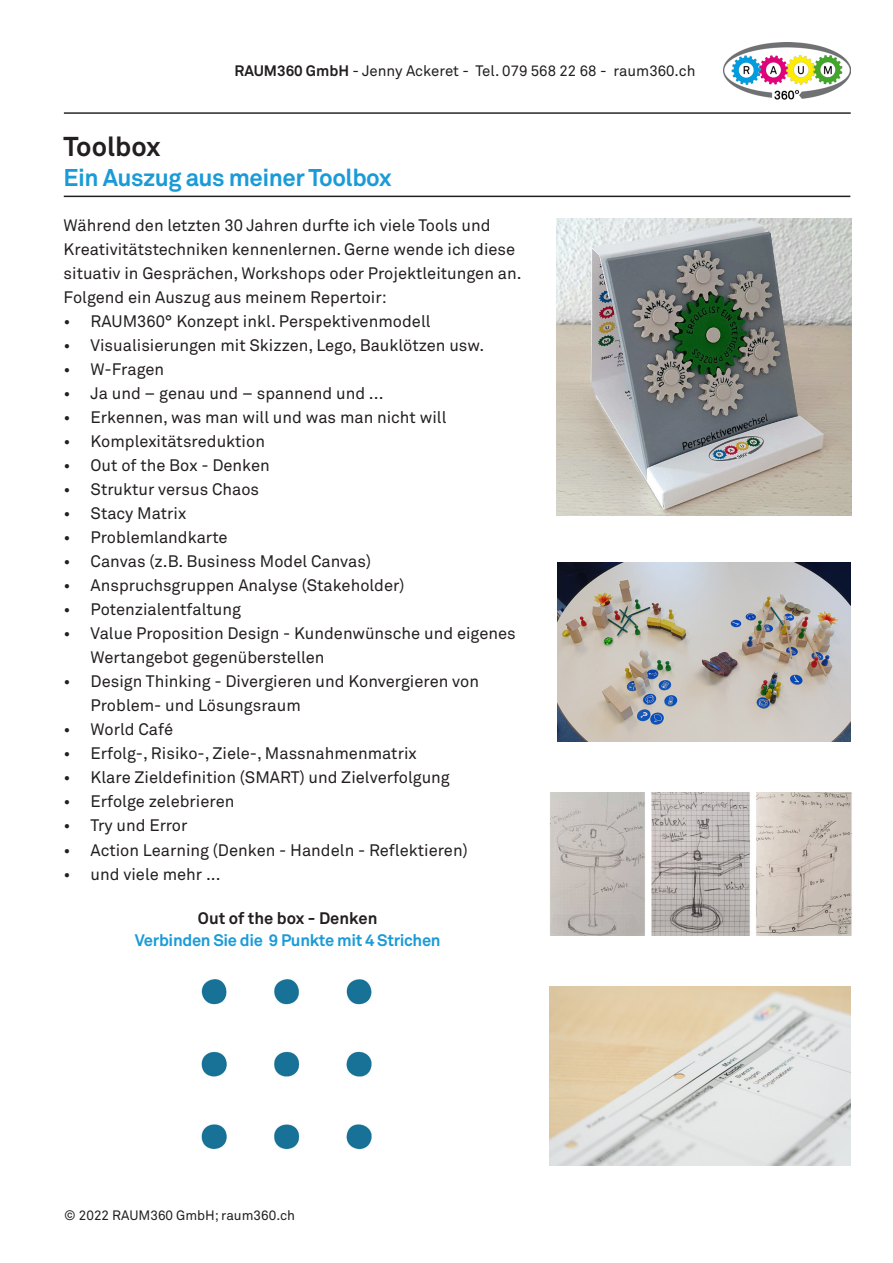
<style>
.page{position:relative;width:893px;height:1263px;background:#fff}
.page>*{position:absolute;margin:0;border:0;box-sizing:border-box;transform-origin:0 0}
.t1{font:700 27px "Akkurat Pro";color:#231f20}
.t2{font:700 24px "Akkurat Pro";letter-spacing:-.02em;color:#1a9bd7}
.t3{font:16.5px/24px "Akkurat Pro";color:#231f20}
.t4{font:700 16.5px "Akkurat Pro";letter-spacing:-.02em;color:#1a9bd7}
.t5{font:700 16.5px "Akkurat Pro";color:#231f20}
.t6{font:15px "Akkurat Pro";color:#231f20}
.t7{font:13.5px "Akkurat Pro";color:#231f20}
.s1{font-weight:700}
</style>
<div class="page">
<hr style="left:64px;top:196px;width:786px;height:1px;background:#231f20">
<hr style="left:64px;top:112px;width:787px;height:2px;background:#231f20">
<img style="left:723px;top:43px;width:127px;height:57px">
<img style="left:558px;top:563px;width:293px;height:179px">
<img style="left:549px;top:986px;width:301px;height:179px">
<img style="left:557px;top:218px;width:294px;height:297px">
<img style="left:550px;top:793px;width:302px;height:142px">
<img style="left:201px;top:979px;width:171px;height:171px">
<p class="t6" style="left:234px;top:62px;width:462px"><span class="s1">RAUM360 GmbH</span> - Jenny Ackeret - Tel. 079 568 22 68 - raum360.ch</p>
<h1 class="t1" style="left:64px;top:129px;width:98px">Toolbox</h1>
<h2 class="t2" style="left:64px;top:162px;width:330px">Ein Auszug aus meiner Toolbox</h2>
<p class="t3" style="left:64px;top:214px;width:459px">Während den letzten 30 Jahren durfte ich viele Tools und Kreativitätstechniken kennenlernen. Gerne wende ich diese situativ in Gesprächen, Workshops oder Projektleitungen an.<br>Folgend ein Auszug aus meinem Repertoir:</p>
<p class="t3" style="left:64px;top:310px;width:368px">• RAUM360° Konzept inkl. Perspektivenmodell</p>
<p class="t3" style="left:64px;top:334px;width:422px">• Visualisierungen mit Skizzen, Lego, Bauklötzen usw.</p>
<p class="t3" style="left:64px;top:358px;width:102px">• W-Fragen</p>
<p class="t3" style="left:64px;top:382px;width:321px">• Ja und – genau und – spannend und ...</p>
<p class="t3" style="left:64px;top:406px;width:384px">• Erkennen, was man will und was man nicht will</p>
<p class="t3" style="left:64px;top:430px;width:203px">• Komplexitätsreduktion</p>
<p class="t3" style="left:64px;top:454px;width:208px">• Out of the Box - Denken</p>
<p class="t3" style="left:64px;top:478px;width:197px">• Struktur versus Chaos</p>
<p class="t3" style="left:64px;top:502px;width:124px">• Stacy Matrix</p>
<p class="t3" style="left:64px;top:526px;width:166px">• Problemlandkarte</p>
<p class="t3" style="left:64px;top:550px;width:309px">• Canvas (z.B. Business Model Canvas)</p>
<p class="t3" style="left:64px;top:574px;width:342px">• Anspruchsgruppen Analyse (Stakeholder)</p>
<p class="t3" style="left:64px;top:598px;width:179px">• Potenzialentfaltung</p>
<p class="t3" style="left:91px;top:622px;width:427px;text-indent:-27px">• Value Proposition Design - Kundenwünsche und eigenes<br>Wertangebot gegenüberstellen</p>
<p class="t3" style="left:91px;top:670px;width:390px;text-indent:-27px">• Design Thinking - Divergieren und Konvergieren von<br>Problem- und Lösungsraum</p>
<p class="t3" style="left:64px;top:718px;width:111px">• World Café</p>
<p class="t3" style="left:64px;top:742px;width:355px">• Erfolg-, Risiko-, Ziele-, Massnahmenmatrix</p>
<p class="t3" style="left:64px;top:766px;width:388px">• Klare Zieldefinition (SMART) und Zielverfolgung</p>
<p class="t3" style="left:64px;top:790px;width:172px">• Erfolge zelebrieren</p>
<p class="t3" style="left:64px;top:814px;width:125px">• Try und Error</p>
<p class="t3" style="left:64px;top:838px;width:406px">• Action Learning (Denken - Handeln - Reflektieren)</p>
<p class="t3" style="left:64px;top:862px;width:159px">• und viele mehr ...</p>
<p class="t5" style="left:198px;top:907px;width:181px">Out of the box - Denken</p>
<p class="t4" style="left:135px;top:930px;width:307px">Verbinden Sie die 9 Punkte mit 4 Strichen</p>
<p class="t7" style="left:64px;top:1208px;width:232px">© 2022 RAUM360 GmbH; raum360.ch</p>
</div>
